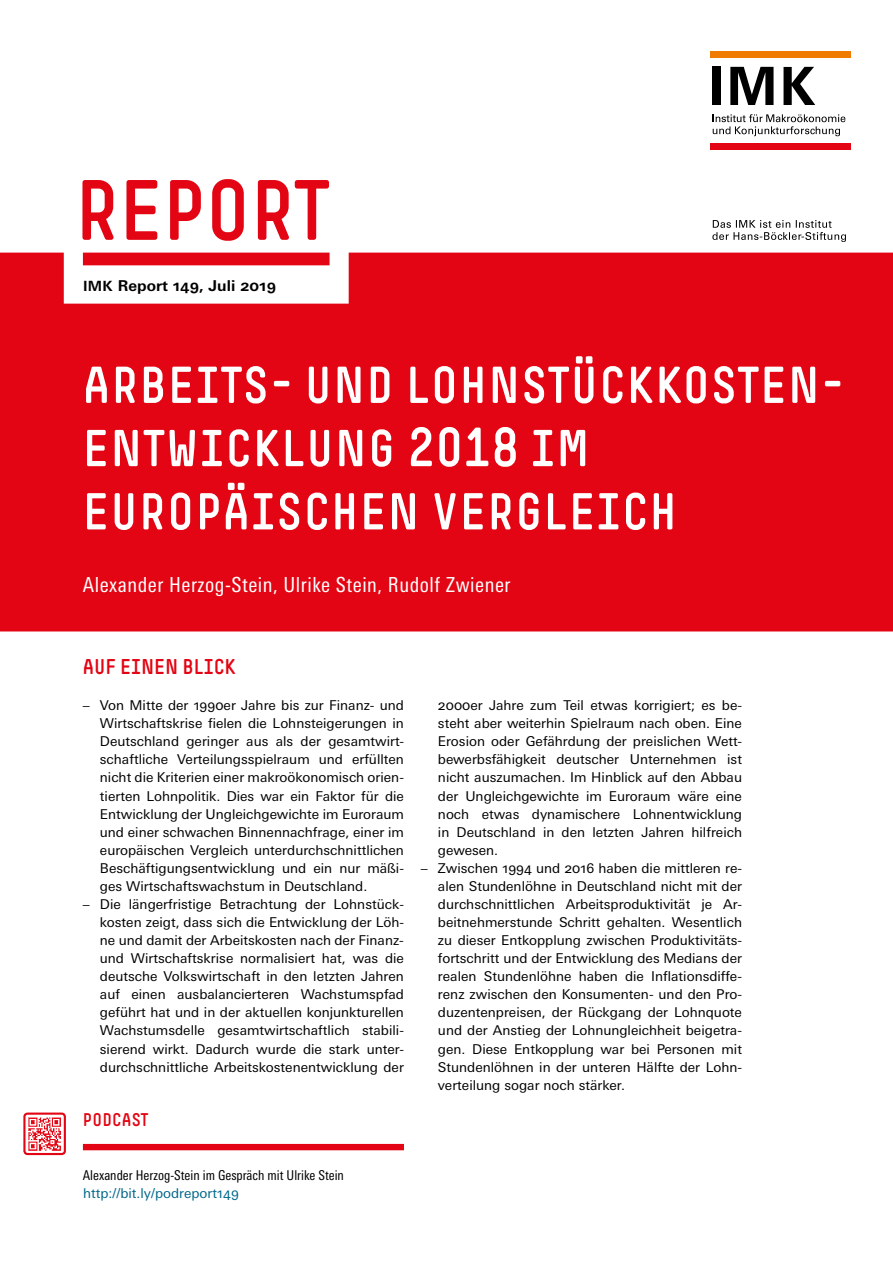
<style>
.page{position:relative;width:893px;height:1263px;background:#fff}
.page>*{position:absolute;margin:0;border:0;box-sizing:border-box;transform-origin:0 0}
.t1{font:84px "Simple HBS";color:#e30513}
.Haupttitel__Engpass{font:51px/63.3px "Simple HBS";letter-spacing:.025em;color:#fff}
.t2{font:21px "Simple HBS";color:#e30513}
.Autoren{font:condensed 20.7px "Univers Next Pro";letter-spacing:.025em;color:#fff}
.ICB_Titel{font:18px "Simple HBS";letter-spacing:.015em;color:#e30513}
.Ausgabe{font:700 15px "Univers Next Pro";color:#000}
.t3{font:13.5px/18px "Univers Next Pro";color:#000;text-align:justify}
.ICB_Info{font:condensed 13.5px "Univers Next Pro";color:#000}
.ICB_Weblinks{font:13.5px "Univers Next Pro";color:#00678a}
.s1{font-size:14.1px}
.s2{font-size:54.15px}
</style>
<div class="page">
<div style="left:0;top:253px;width:893px;height:378px;background:#e30513"></div>
<div style="left:83px;top:1144px;width:321px;height:6px;background:#e30513"></div>
<img style="left:26px;top:1115px;width:35px;height:36px">
<div style="left:23px;top:1112px;width:43px;height:43px;border:2px solid #e30513;border-radius:3px"></div>
<svg style="left:712px;top:220px;width:134px;height:22px"></svg>
<div style="left:710px;top:51px;width:140px;height:6px;background:#ef7c00"></div>
<div style="left:710px;top:143px;width:140px;height:7px;background:#e30513"></div>
<svg style="left:713px;top:114px;width:132px;height:22px"></svg>
<div style="left:713px;top:67px;width:8px;height:38px;background:#000"></div>
<svg style="left:730px;top:67px;width:43px;height:38px"></svg>
<svg style="left:783px;top:67px;width:32px;height:38px"></svg>
<h1 class="t1" style="left:75px;top:163px;width:256px">REPORT</h1>
<p class="Ausgabe" style="left:83px;top:277px;width:195px"><span class="s1">IMK</span> Report 149, Juli 2019</p>
<p class="Haupttitel__Engpass" style="left:83px;top:353px;width:763px">ARBEITS<span class="s2">-</span> UND LOHNSTÜCKKOSTEN<span class="s2">-<br></span>ENTWICKLUNG <span class="s2">2018</span> IM<br>EUROPÄISCHEN VERGLEICH</p>
<p class="Autoren" style="left:83px;top:573px;width:429px">Alexander Herzog-Stein, Ulrike Stein, Rudolf Zwiener</p>
<h3 class="t2" style="left:83px;top:655px;width:154px">AUF EINEN BLICK</h3>
<p class="t3" style="left:100px;top:696px;width:306px;text-indent:-17px">– Von Mitte der 1990er Jahre bis zur Finanz- und Wirtschaftskrise fielen die Lohnsteigerungen in Deutschland geringer aus als der gesamtwirt&shy;schaftliche Verteilungsspielraum und erfüllten nicht die Kriterien einer makroökonomisch orien&shy;tierten Lohnpolitik. Dies war ein Faktor für die Entwicklung der Ungleichgewichte im Euroraum und einer schwachen Binnennachfrage, einer im europäischen Vergleich unterdurchschnittlichen Beschäftigungsentwicklung und ein nur mäßi&shy;ges Wirtschaftswachstum in Deutschland.</p>
<p class="t3" style="left:100px;top:895px;width:306px;text-indent:-17px">– Die längerfristige Betrachtung der Lohnstück&shy;kosten zeigt, dass sich die Entwicklung der Löh&shy;ne und damit der Arbeitskosten nach der Finanz&shy;und Wirtschaftskrise normalisiert hat, was die deutsche Volkswirtschaft in den letzten Jahren auf einen ausbalancierteren Wachstumspfad geführt hat und in der aktuellen konjunkturellen Wachstumsdelle gesamtwirtschaftlich stabili&shy;sierend wirkt. Dadurch wurde die stark unter&shy;durchschnittliche Arbeitskostenentwicklung der</p>
<p class="ICB_Titel" style="left:83px;top:1109px;width:67px">PODCAST</p>
<p class="t3" style="left:438px;top:696px;width:306px">2000er Jahre zum Teil etwas korrigiert; es be&shy;steht aber weiterhin Spielraum nach oben. Eine Erosion oder Gefährdung der preislichen Wett&shy;bewerbsfähigkeit deutscher Unternehmen ist nicht auszumachen. Im Hinblick auf den Abbau der Ungleichgewichte im Euroraum wäre eine noch etwas dynamischere Lohnentwicklung in Deutschland in den letzten Jahren hilfreich gewesen.</p>
<p class="t3" style="left:438px;top:859px;width:306px;text-indent:-17px">– Zwischen 1994 und 2016 haben die mittleren re&shy;alen Stundenlöhne in Deutschland nicht mit der durchschnittlichen Arbeitsproduktivität je Ar&shy;beitnehmerstunde Schritt gehalten. Wesentlich zu dieser Entkopplung zwischen Produktivitäts&shy;fortschritt und der Entwicklung des Medians der realen Stundenlöhne haben die Inflationsdiffe&shy;renz zwischen den Konsumenten- und den Pro&shy;duzentenpreisen, der Rückgang der Lohnquote und der Anstieg der Lohnungleichheit beigetra&shy;gen. Diese Entkopplung war bei Personen mit Stundenlöhnen in der unteren Hälfte der Lohn&shy;verteilung sogar noch stärker.</p>
<p class="ICB_Info" style="left:83px;top:1167px;width:263px">Alexander Herzog-Stein im Gespräch mit Ulrike Stein</p>
<p class="ICB_Weblinks" style="left:83px;top:1185px;width:157px">http://bit.ly/podreport149</p>
</div>
